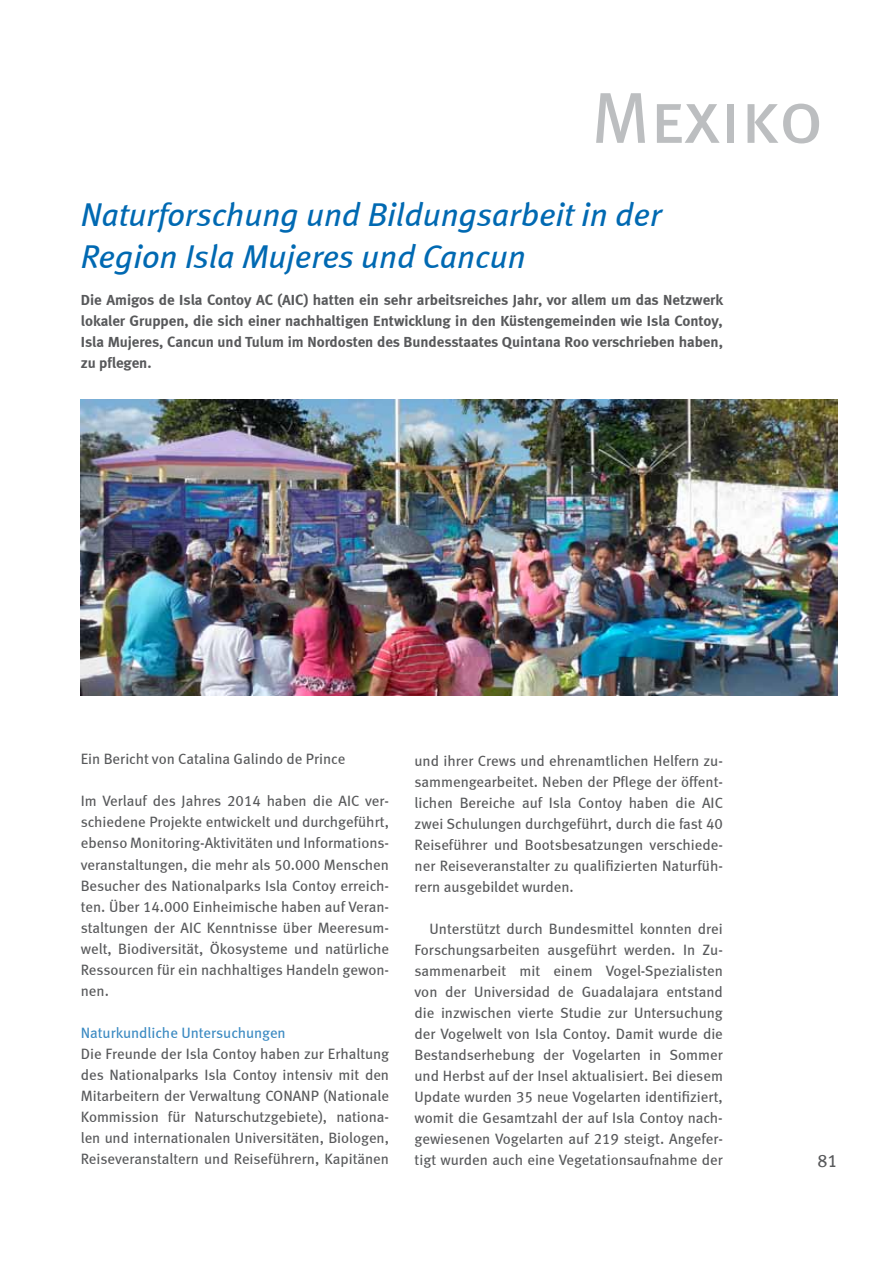
<style>
.page{position:relative;width:893px;height:1263px;background:#fff}
.page>*{position:absolute;margin:0;border:0;box-sizing:border-box;transform-origin:0 0}
.t1{font:72px "Meta Book LF Caps";color:#bcbec0}
.t2{font:italic 33px/42px "Meta Book LF";color:#0069b2}
.t3{font:18px "Meta Book LF";color:#58595b}
.t4{font:15px/21px "Meta Book LF";color:#58595b;text-align:justify}
.t5{font:15px/21px "Meta Bold LF";color:#58595b;text-align:justify}
.t6{font:15px "Meta Book LF";color:#3b8ac2}
</style>
<div class="page">
<img style="left:81px;top:400px;width:757px;height:295px">
<h1 class="t1" style="left:591px;top:76px;width:234px">Mexiko</h1>
<h2 class="t2" style="left:81px;top:193px;width:582px">Naturforschung und Bildungsarbeit in der<br>Region Isla Mujeres und Cancun</h2>
<p class="t5" style="left:81px;top:289px;width:644px">Die Amigos de Isla Contoy AC (AIC) hatten ein sehr arbeitsreiches Jahr, vor allem um das Netzwerk lokaler Gruppen, die sich einer nachhaltigen Entwicklung in den Küstengemeinden wie Isla Contoy, Isla Mujeres, Cancun und Tulum im Nordosten des Bundesstaates Quintana Roo verschrieben haben, zu pflegen.</p>
<p class="t4" style="left:81px;top:748px;width:266px">Ein Bericht von Catalina Galindo de Prince</p>
<p class="t4" style="left:81px;top:790px;width:310px">Im Verlauf des Jahres 2014 haben die AIC ver&shy;schiedene Projekte entwickelt und durchgeführt, ebenso Monitoring-Aktivitäten und Informations&shy;veranstaltungen, die mehr als 50.000 Menschen Besucher des Nationalparks Isla Contoy erreich&shy;ten. Über 14.000 Einheimische haben auf Veran&shy;staltungen der AIC Kenntnisse über Meeresum&shy;welt, Biodiversität, Ökosysteme und natürliche Ressourcen für ein nachhaltiges Handeln gewon&shy;nen.</p>
<p class="t6" style="left:81px;top:1023px;width:206px">Naturkundliche Untersuchungen</p>
<p class="t4" style="left:81px;top:1042px;width:310px">Die Freunde der Isla Contoy haben zur Erhaltung des Nationalparks Isla Contoy intensiv mit den Mitarbeitern der Verwaltung CONANP (Nationale Kommission für Naturschutzgebiete), nationa&shy;len und internationalen Universitäten, Biologen, Reiseveranstaltern und Reiseführern, Kapitänen</p>
<p class="t4" style="left:415px;top:750px;width:310px">und ihrer Crews und ehrenamtlichen Helfern zu&shy;sammengearbeitet. Neben der Pflege der öffent&shy;lichen Bereiche auf Isla Contoy haben die AIC zwei Schulungen durchgeführt, durch die fast 40<br>Reiseführer und Bootsbesatzungen verschiede&shy;ner Reiseveranstalter zu qualifizierten Naturfüh&shy;rern ausgebildet wurden.</p>
<p class="t4" style="left:415px;top:918px;width:310px;text-indent:15px">Unterstützt durch Bundesmittel konnten drei Forschungsarbeiten ausgeführt werden. In Zu&shy;sammenarbeit mit einem Vogel-Spezialisten von der Universidad de Guadalajara entstand die inzwischen vierte Studie zur Untersuchung der Vogelwelt von Isla Contoy. Damit wurde die Bestandserhebung der Vogelarten in Sommer und Herbst auf der Insel aktualisiert. Bei diesem Update wurden 35 neue Vogelarten identifiziert, womit die Gesamtzahl der auf Isla Contoy nach&shy;gewiesenen Vogelarten auf 219 steigt. Angefer&shy;tigt wurden auch eine Vegetationsaufnahme der</p>
<p class="t3" style="left:817px;top:1150px;width:22px">81</p>
</div>
